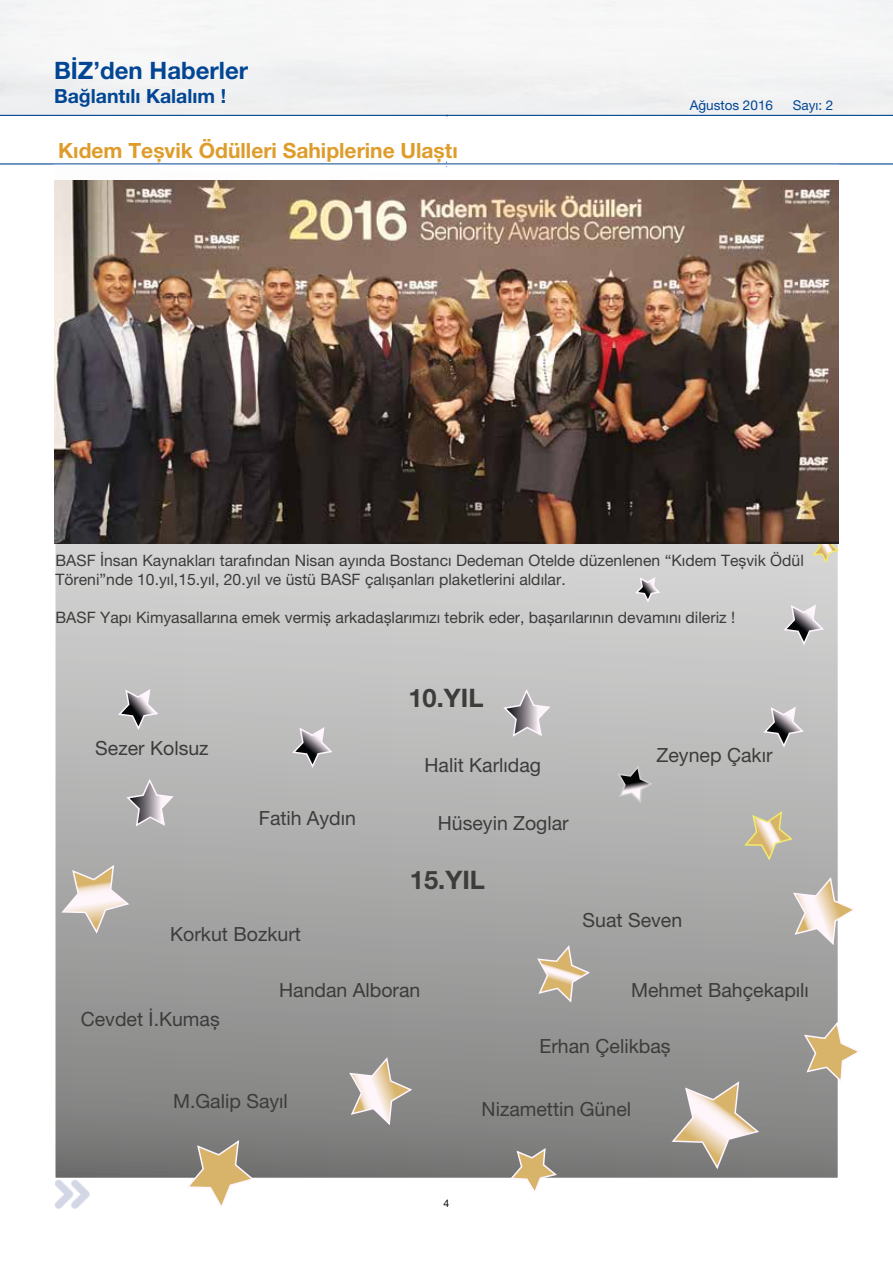
<style>
.page{position:relative;width:893px;height:1263px;background:#fff}
.page>*{position:absolute;margin:0;border:0;box-sizing:border-box;transform-origin:0 0}
.t1{font:700 25.5px "Helvetica Neue LT Pro";color:#3c3c3b}
.t2{font:700 24px "Helvetica Neue LT Pro";color:#014694}
.t3{font:700 21px "Helvetica Neue LT Pro";color:#de9c2b}
.t4{font:19.5px "Helvetica Neue LT Pro";color:#3c3c3b}
.t5{font:700 19.5px "Helvetica Neue LT Pro";color:#014694}
.t6{font:15.75px/18.9px "Helvetica Neue LT Pro";color:#3c3c3b}
.t7{font:13.5px "Helvetica Neue LT Pro";color:#014694}
.t8{font:10.5px "Helvetica Neue LT Pro";color:#000}
</style>
<div class="page">
<img style="left:55px;top:1180px;width:35px;height:29px">
<hr style="left:0;top:115px;width:893px;height:1px;background:#014694">
<hr style="left:0;top:163px;width:893px;height:2px;background:#014694">
<svg style="left:57px;top:543px;width:779px;height:633px;background:#ababab"></svg>
<svg style="left:446px;top:116px;width:1px;height:1047px"></svg>
<svg style="left:762px;top:705px;width:43px;height:44px;background:#afadaf"></svg>
<svg style="left:291px;top:726px;width:43px;height:44px;background:#acaaac"></svg>
<svg style="left:782px;top:603px;width:44px;height:44px;background:#b8b6b7"></svg>
<svg style="left:633px;top:575px;width:29px;height:29px"></svg>
<svg style="left:116px;top:688px;width:44px;height:44px;background:#aeacae"></svg>
<svg style="left:803px;top:1020px;width:55px;height:64px"></svg>
<svg style="left:617px;top:764px;width:37px;height:41px;background:#a8a7a7"></svg>
<svg style="left:536px;top:943px;width:56px;height:60px;background:#bab0a1"></svg>
<svg style="left:502px;top:687px;width:50px;height:51px;background:#bbb8bb"></svg>
<svg style="left:125px;top:777px;width:50px;height:51px;background:#b3b0b2"></svg>
<svg style="left:792px;top:875px;width:61px;height:71px"></svg>
<svg style="left:348px;top:1055px;width:66px;height:71px;background:#b2aba4"></svg>
<svg style="left:670px;top:1080px;width:91px;height:90px;background:#ada69c"></svg>
<svg style="left:60px;top:863px;width:71px;height:71px"></svg>
<svg style="left:508px;top:1146px;width:51px;height:45px"></svg>
<svg style="left:185px;top:1138px;width:71px;height:68px"></svg>
<svg style="left:743px;top:809px;width:51px;height:52px;background:#c6bea6"></svg>
<svg style="left:811px;top:543px;width:28px;height:21px"></svg>
<img style="left:54px;top:180px;width:785px;height:363px">
<div style="left:438px;top:118px;width:15px;height:44px;background:#fff"></div>
<h2 class="t2" style="left:54px;top:56px;width:196px">BİZ’den Haberler</h2>
<p class="t5" style="left:54px;top:83px;width:174px">Bağlantılı Kalalım !</p>
<h3 class="t3" style="left:58px;top:138px;width:401px">Kıdem Teşvik Ödülleri Sahiplerine Ulaştı</h3>
<p class="t7" style="left:690px;top:98px;width:85px">Ağustos 2016</p>
<p class="t7" style="left:793px;top:98px;width:42px">Sayı: 2</p>
<p class="t6" style="left:56px;top:551px;width:750px">BASF İnsan Kaynakları tarafından Nisan ayında Bostancı Dedeman Otelde düzenlenen “Kıdem Teşvik Ödül<br>Töreni”nde 10.yıl,15.yıl, 20.yıl ve üstü BASF çalışanları plaketlerini aldılar.</p>
<p class="t6" style="left:56px;top:607px;width:681px">BASF Yapı Kimyasallarına emek vermiş arkadaşlarımızı tebrik eder, başarılarının devamını dileriz !</p>
<h1 class="t1" style="left:408px;top:682px;width:77px">10.YIL</h1>
<p class="t4" style="left:95px;top:736px;width:115px">Sezer Kolsuz</p>
<p class="t4" style="left:657px;top:743px;width:117px">Zeynep Çakır</p>
<p class="t4" style="left:425px;top:753px;width:118px">Halit Karlıdag</p>
<p class="t4" style="left:259px;top:806px;width:99px">Fatih Aydın</p>
<p class="t4" style="left:170px;top:923px;width:132px">Korkut Bozkurt</p>
<p class="t4" style="left:438px;top:812px;width:132px">Hüseyin Zoglar</p>
<h1 class="t1" style="left:410px;top:864px;width:77px">15.YIL</h1>
<p class="t4" style="left:583px;top:909px;width:101px">Suat Seven</p>
<p class="t4" style="left:81px;top:1007px;width:141px">Cevdet İ.Kumaş</p>
<p class="t4" style="left:279px;top:979px;width:143px">Handan Alboran</p>
<p class="t4" style="left:631px;top:978px;width:179px">Mehmet Bahçekapılı</p>
<p class="t4" style="left:173px;top:1089px;width:116px">M.Galip Sayıl</p>
<p class="t8" style="left:444px;top:1197px;width:7px">4</p>
<p class="t4" style="left:539px;top:1034px;width:133px">Erhan Çelikbaş</p>
<p class="t4" style="left:482px;top:1097px;width:151px">Nizamettin Günel</p>
</div>
